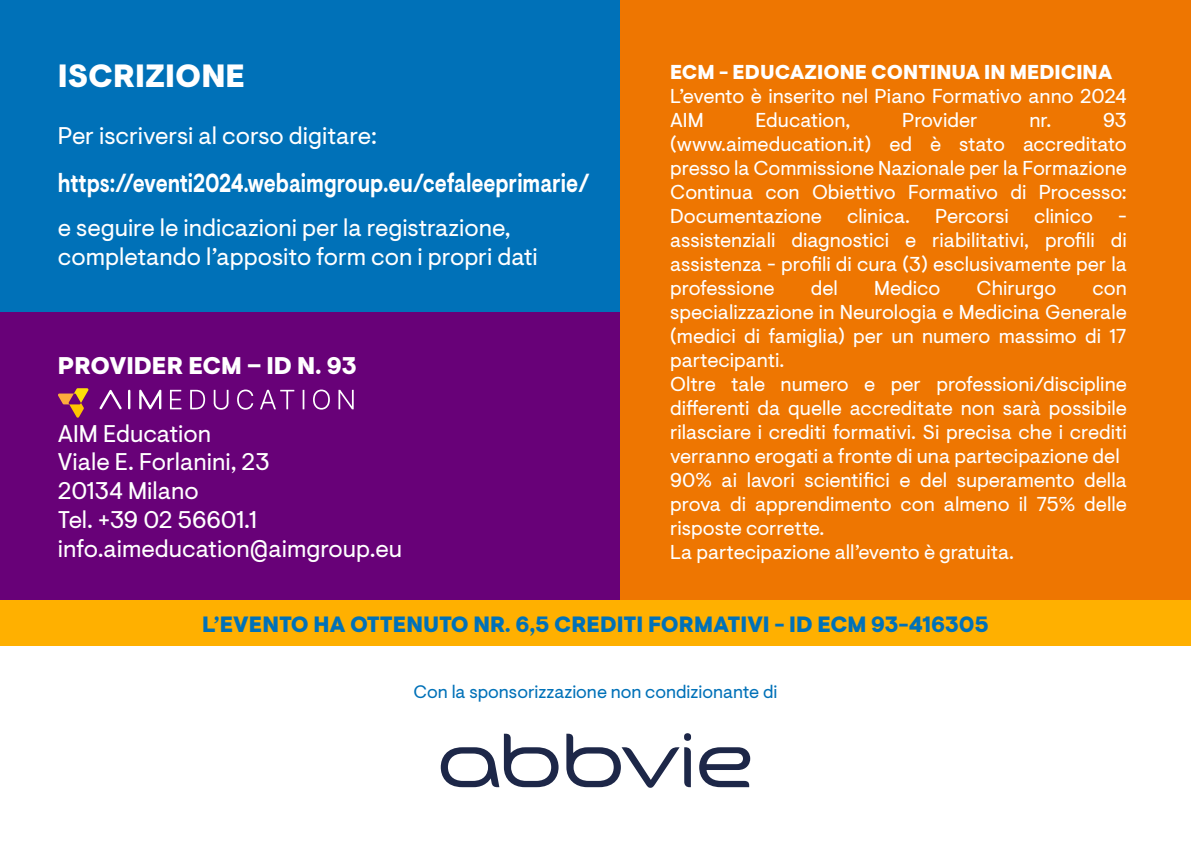
<style>
.page{position:relative;width:1191px;height:851px;background:#fff}
.page>*{position:absolute;margin:0;border:0;box-sizing:border-box;transform-origin:0 0}
.t1{font:900 32px "Visuelt Pro";color:#fff}
.t2{font:700 26px "Visuelt Pro";color:#fff;scale:.8 1}
.t3{font:24px/28.8px "Visuelt Pro";color:#fff}
.t4{font:900 24px "Visuelt Pro";color:#fff}
.t5{font:900 22px "Visuelt Pro";color:#0071b8}
.t6{font:20px/24px "Visuelt Pro";color:#fff}
.t7{font:900 20px "Visuelt Pro";color:#fff}
.t8{font:18px "Visuelt Pro";color:#0071b8}
</style>
<div class="page">
<div style="left:0;top:308px;width:623px;height:298px;background:#680178"></div>
<div style="left:0;top:0;width:620px;height:311px;background:#0071b8"></div>
<div style="left:620px;top:0;width:571px;height:618px;background:#ee7601"></div>
<div style="left:0;top:599px;width:1191px;height:46px;background:#ffb000"></div>
<svg style="left:441px;top:733px;width:309px;height:54px"></svg>
<svg style="left:99px;top:389px;width:62px;height:20px"></svg>
<svg style="left:58px;top:388px;width:31px;height:30px"></svg>
<svg style="left:170px;top:390px;width:11px;height:19px"></svg>
<svg style="left:190px;top:390px;width:15px;height:19px"></svg>
<svg style="left:214px;top:390px;width:14px;height:19px"></svg>
<svg style="left:237px;top:389px;width:16px;height:20px"></svg>
<svg style="left:260px;top:390px;width:34px;height:19px"></svg>
<svg style="left:303px;top:390px;width:1px;height:19px"></svg>
<svg style="left:313px;top:389px;width:17px;height:20px"></svg>
<svg style="left:338px;top:390px;width:16px;height:19px"></svg>
<h1 class="t1" style="left:58px;top:57px;width:189px">ISCRIZIONE</h1>
<p class="t3" style="left:58px;top:122px;width:320px">Per iscriversi al corso digitare:</p>
<h2 class="t2" style="left:58px;top:167px;width:666px">https://eventi2024.webaimgroup.eu/cefaleeprimarie/</h2>
<p class="t3" style="left:58px;top:214px;width:481px">e seguire le indicazioni per la registrazione, completando l’apposito form con i propri dati</p>
<p class="t4" style="left:58px;top:351px;width:300px">PROVIDER ECM – ID N. 93</p>
<p class="t3" style="left:58px;top:419px;width:346px">AIM Education<br>Viale E. Forlanini, 23<br>20134 Milano<br>Tel. +39 02 56601.1 info.aimeducation@aimgroup.eu</p>
<p class="t7" style="left:670px;top:60px;width:444px">ECM - EDUCAZIONE CONTINUA IN MEDICINA</p>
<p class="t6" style="left:670px;top:84px;width:458px">L’evento è inserito nel Piano Formativo anno 2024<br>AIM</p>
<p class="t6" style="left:755px;top:108px;width:96px">Education,</p>
<p class="t6" style="left:902px;top:108px;width:77px">Provider</p>
<p class="t6" style="left:1029px;top:108px;width:23px">nr.</p>
<p class="t6" style="left:670px;top:108px;width:458px;text-align:justify;text-indent:433px">93 (www.aimeducation.it) ed è stato accreditato presso la Commissione Nazionale per la Formazione Continua con Obiettivo Formativo di Processo:<br>Documentazione</p>
<p class="t6" style="left:847px;top:204px;width:64px">clinica.</p>
<p class="t6" style="left:935px;top:204px;width:75px">Percorsi</p>
<p class="t6" style="left:1034px;top:204px;width:60px">clinico</p>
<p class="t6" style="left:670px;top:204px;width:458px;text-align:justify;text-indent:448px">- assistenziali diagnostici e riabilitativi, profili di assistenza - profili di cura (3) esclusivamente per la professione</p>
<p class="t6" style="left:810px;top:276px;width:29px">del</p>
<p class="t6" style="left:874px;top:276px;width:68px">Medico</p>
<p class="t6" style="left:976px;top:276px;width:81px">Chirurgo</p>
<p class="t6" style="left:670px;top:276px;width:458px;text-indent:422px">con specializzazione in Neurologia e Medicina Generale (medici di famiglia) per un numero massimo di 17 partecipanti.<br>Oltre tale numero e per professioni/discipline differenti da quelle accreditate non sarà possibile rilasciare i crediti formativi. Si precisa che i crediti verranno erogati a fronte di una partecipazione del 90% ai lavori scientifici e del superamento della prova di apprendimento con almeno il 75% delle risposte corrette.<br>La partecipazione all’evento è gratuita.</p>
<p class="t5" style="left:202px;top:611px;width:788px">L’EVENTO HA OTTENUTO NR. 6,5 CREDITI FORMATIVI - ID ECM 93-416305</p>
<p class="t8" style="left:413px;top:681px;width:365px">Con la sponsorizzazione non condizionante di</p>
</div>
